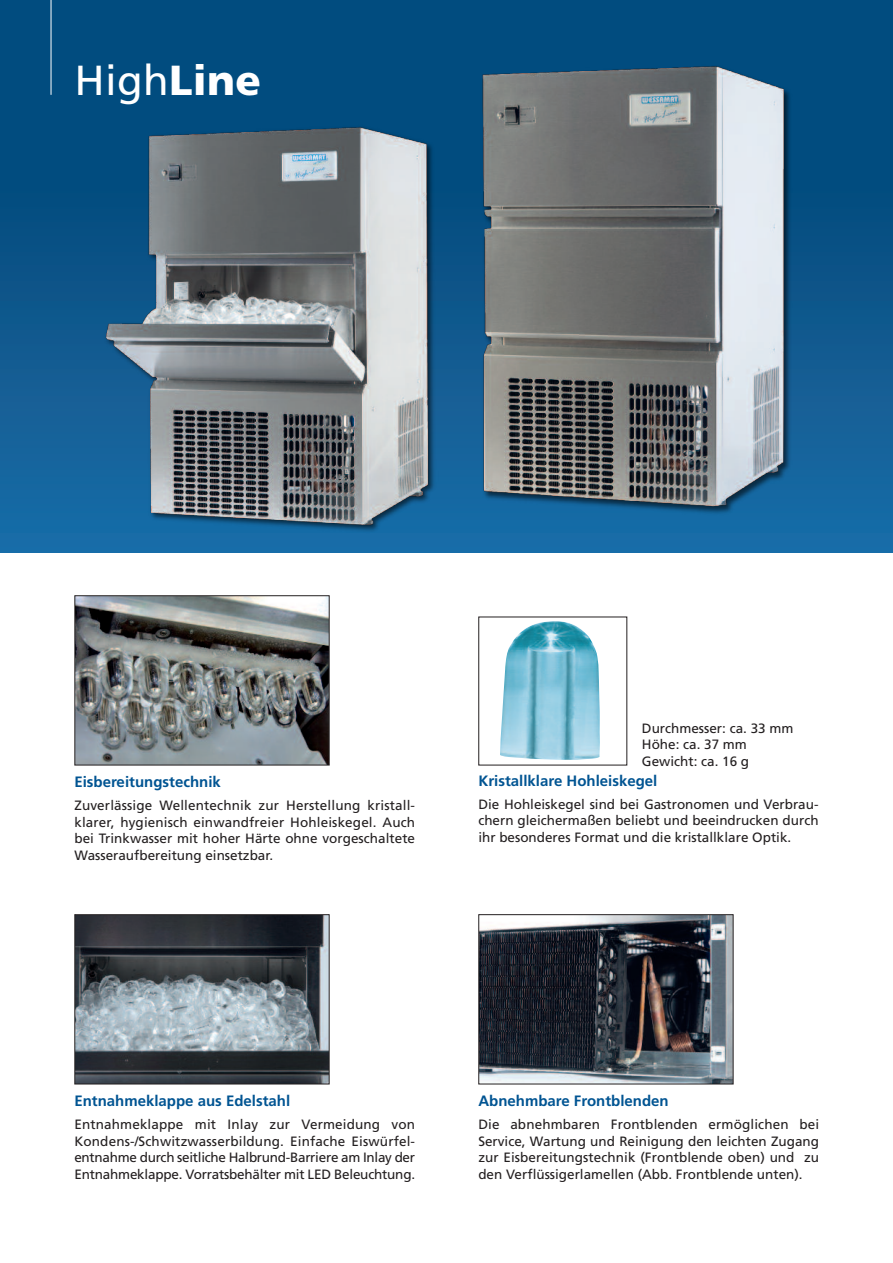
<style>
.page{position:relative;width:893px;height:1263px;background:#fff}
.page>*{position:absolute;margin:0;border:0;box-sizing:border-box;transform-origin:0 0}
.t1{font:42px "Frutiger";color:#fff}
.t2{font:700 15px "Frutiger";color:#005492}
.t3{font:13.5px/16.5px "Frutiger";color:#231f20;text-align:justify}
.s1{font-weight:900}
</style>
<div class="page">
<div style="left:0;top:0;width:893px;height:553px;background:linear-gradient(to bottom,#004575,#1a69a3)"></div>
<img style="left:88px;top:101px;width:393px;height:452px">
<img style="left:94px;top:107px;width:375px;height:446px">
<img style="left:452px;top:33px;width:353px;height:506px">
<img style="left:458px;top:38px;width:335px;height:488px">
<img style="left:76px;top:597px;width:252px;height:166px">
<div style="left:74px;top:595px;width:256px;height:170px;border:1px solid #231f20"></div>
<img style="left:76px;top:916px;width:252px;height:166px">
<div style="left:74px;top:914px;width:256px;height:170px;border:1px solid #231f20"></div>
<img style="left:480px;top:916px;width:251px;height:166px">
<div style="left:478px;top:914px;width:255px;height:170px;border:1px solid #231f20"></div>
<img style="left:500px;top:621px;width:100px;height:139px">
<hr style="left:51px;top:0;width:1px;height:95px;background:#fff">
<h1 class="t1" style="left:74px;top:63px;width:188px">High<span class="s1">Line</span></h1>
<p class="t2" style="left:74px;top:776px;width:148px">Eisbereitungstechnik</p>
<p class="t3" style="left:74px;top:798px;width:342px">Zuverlässige Wellentechnik zur Herstellung kristall&shy;klarer, hygienisch einwandfreier Hohleiskegel. Auch bei Trinkwasser mit hoher Härte ohne vorgeschaltete Wasseraufbereitung einsetzbar.</p>
<p class="t3" style="left:642px;top:721px;width:153px;text-align:left">Durchmesser: ca. 33 mm<br>Höhe: ca. 37 mm<br>Gewicht: ca. 16 g</p>
<p class="t2" style="left:478px;top:775px;width:180px">Kristallklare Hohleiskegel</p>
<p class="t3" style="left:478px;top:797px;width:342px">Die Hohleiskegel sind bei Gastronomen und Verbrau&shy;chern gleichermaßen beliebt und beeindrucken durch ihr besonderes Format und die kristallklare Optik.</p>
<p class="t2" style="left:74px;top:1095px;width:217px">Entnahmeklappe aus Edelstahl</p>
<p class="t3" style="left:74px;top:1117px;width:342px">Entnahmeklappe mit Inlay zur Vermeidung von Kondens-/Schwitzwasserbildung. Einfache Eiswürfel&shy;entnahme durch seitliche Halbrund-Barriere am Inlay der Entnahmeklappe. Vorratsbehälter mit LED Beleuchtung.</p>
<p class="t2" style="left:478px;top:1095px;width:192px">Abnehmbare Frontblenden</p>
<p class="t3" style="left:478px;top:1117px;width:342px">Die abnehmbaren Frontblenden ermöglichen bei Service, Wartung und Reinigung den leichten Zugang zur Eisbereitungstechnik (Frontblende oben) und zu den Verflüssigerlamellen (Abb. Frontblende unten).</p>
</div>
